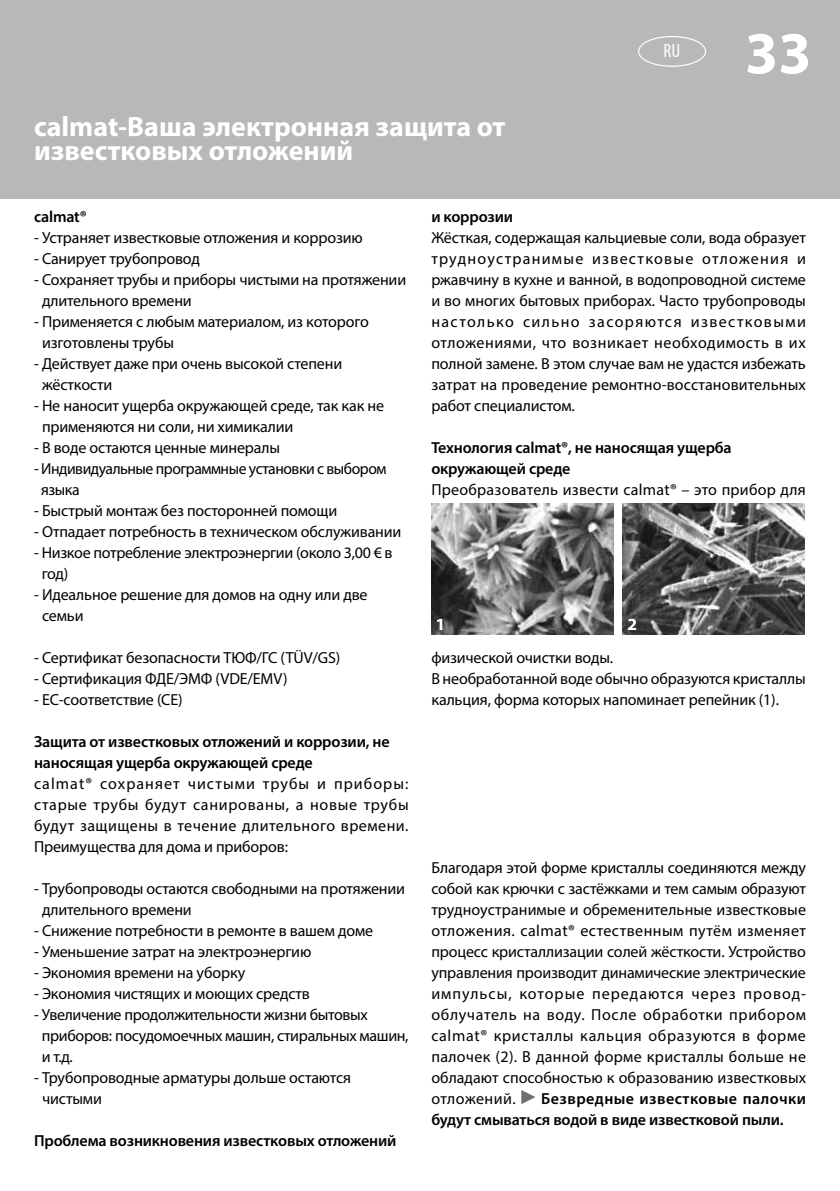
<style>
.page{position:relative;width:840px;height:1191px;background:#fff}
.page>*{position:absolute;margin:0;border:0;box-sizing:border-box;transform-origin:0 0}
.t1{font:700 60px "Myriad Pro";color:#fff}
.t2{font:700 28px/24px "Myriad Pro";color:#fff}
.t3{font:condensed 19.4px "Myriad Pro";color:#fff}
.t4{font:16px/21px "Myriad Pro";letter-spacing:-.01em;color:#000}
.t5{font:600 16px/21px "Myriad Pro";letter-spacing:-.01em;color:#000}
.t6{font:16px/21px "Myriad Pro";letter-spacing:-.03em;color:#000}
.t7{font:16px "Myriad Pro";letter-spacing:.015em;color:#000}
</style>
<div class="page">
<div style="left:0;top:0;width:839px;height:198px;background:#b9b8b8"></div>
<div style="left:637px;top:36px;width:68px;height:31px;border:1px solid #fff;border-radius:50%"></div>
<svg style="left:521px;top:1090px;width:14px;height:14px"></svg>
<img style="left:431px;top:504px;width:182px;height:130px">
<img style="left:622px;top:504px;width:182px;height:130px">
<svg style="left:436px;top:619px;width:6px;height:11px"></svg>
<svg style="left:627px;top:618px;width:9px;height:12px"></svg>
<h2 class="t2" style="left:34px;top:114px;width:472px">calmat-Ваша электронная защита от известковых отложений</h2>
<p class="t3" style="left:663px;top:39px;width:18px">RU</p>
<h1 class="t1" style="left:744px;top:14px;width:68px">33</h1>
<p class="t5" style="left:34px;top:205px;width:54px">calmat®</p>
<p class="t4" style="left:34px;top:227px;width:330px">- Устраняет известковые отложения и коррозию</p>
<p class="t4" style="left:34px;top:248px;width:167px">- Санирует трубопровод</p>
<p class="t4" style="left:42px;top:269px;width:365px;text-indent:-8px">- Сохраняет трубы и приборы чистыми на протяжении длительного времени</p>
<p class="t4" style="left:42px;top:311px;width:328px;text-indent:-8px">- Применяется с любым материалом, из которого изготовлены трубы</p>
<p class="t4" style="left:42px;top:353px;width:301px;text-indent:-8px">- Действует даже при очень высокой степени жёсткости</p>
<p class="t4" style="left:42px;top:395px;width:343px;text-indent:-8px">- Не наносит ущерба окружающей среде, так как не применяются ни соли, ни химикалии</p>
<p class="t4" style="left:34px;top:437px;width:247px">- В воде остаются ценные минералы</p>
<p class="t6" style="left:41px;top:458px;width:346px;text-indent:-7px">- Индивидуальные программные установки с выбором языка</p>
<p class="t4" style="left:34px;top:500px;width:304px">- Быстрый монтаж без посторонней помощи</p>
<p class="t4" style="left:34px;top:521px;width:369px">- Отпадает потребность в техническом обслуживании</p>
<p class="t4" style="left:42px;top:542px;width:352px;text-indent:-8px">- Низкое потребление электроэнергии (около 3,00 € в год)</p>
<p class="t4" style="left:42px;top:584px;width:327px;text-indent:-8px">- Идеальное решение для домов на одну или две семьи</p>
<p class="t4" style="left:34px;top:647px;width:307px">- Сертификат безопасности ТЮФ/ГС (TÜV/GS)</p>
<p class="t4" style="left:34px;top:668px;width:255px">- Сертификация ФДЕ/ЭМФ (VDE/EMV)</p>
<p class="t4" style="left:34px;top:689px;width:150px">- ЕС-соответствие (CE)</p>
<p class="t5" style="left:34px;top:730px;width:357px">Защита от известковых отложений и коррозии, не наносящая ущерба окружающей среде</p>
<p class="t4" style="left:34px;top:773px;width:376px;text-align:justify">calmat® сохраняет чистыми трубы и приборы: старые трубы будут санированы, а новые трубы будут защищены в течение длительного времени.<br>Преимущества для дома и приборов:</p>
<p class="t4" style="left:42px;top:878px;width:364px;text-indent:-8px">- Трубопроводы остаются свободными на протяжении длительного времени</p>
<p class="t4" style="left:34px;top:920px;width:340px">- Снижение потребности в ремонте в вашем доме</p>
<p class="t4" style="left:34px;top:941px;width:278px">- Уменьшение затрат на электроэнергию</p>
<p class="t4" style="left:34px;top:962px;width:212px">- Экономия времени на уборку</p>
<p class="t4" style="left:34px;top:983px;width:277px">- Экономия чистящих и моющих средств</p>
<p class="t4" style="left:42px;top:1004px;width:368px;text-indent:-8px">- Увеличение продолжительности жизни бытовых приборов: посудомоечных машин, стиральных машин, и т.д.</p>
<p class="t4" style="left:42px;top:1066px;width:310px;text-indent:-8px">- Трубопроводные арматуры дольше остаются чистыми</p>
<p class="t5" style="left:34px;top:1129px;width:363px">Проблема возникновения известковых отложений</p>
<p class="t5" style="left:431px;top:205px;width:83px">и коррозии</p>
<p class="t4" style="left:431px;top:226px;width:376px;text-align:justify">Жёсткая, содержащая кальциевые соли, вода образует трудноустранимые известковые отложения и ржавчину в кухне и ванной, в водопроводной системе и во многих бытовых приборах. Часто трубопроводы настолько сильно засоряются известковыми отложениями, что возникает необходимость в их полной замене. В этом случае вам не удастся избежать затрат на проведение ремонтно-восстановительных работ специалистом.</p>
<p class="t5" style="left:431px;top:436px;width:302px">Технология calmat®, не наносящая ущерба окружающей среде</p>
<p class="t7" style="left:431px;top:479px;width:376px">Преобразователь извести calmat® – это прибор для</p>
<p class="t4" style="left:431px;top:646px;width:376px">физической очистки воды.<br>В необработанной воде обычно образуются кристаллы кальция, форма которых напоминает репейник (1).</p>
<p class="t4" style="left:431px;top:856px;width:376px;text-align:justify">Благодаря этой форме кристаллы соединяются между собой как крючки с застёжками и тем самым образуют трудноустранимые и обременительные известковые отложения. calmat® естественным путём изменяет процесс кристаллизации солей жёсткости. Устройство управления производит динамические электрические импульсы, которые передаются через провод&shy;облучатель на воду. После обработки прибором calmat® кристаллы кальция образуются в форме палочек (2). В данной форме кристаллы больше не обладают способностью к образованию известковых отложений.</p>
<p class="t5" style="left:431px;top:1087px;width:376px;text-indent:110px">Безвредные известковые палочки будут смываться водой в виде известковой пыли.</p>
</div>
